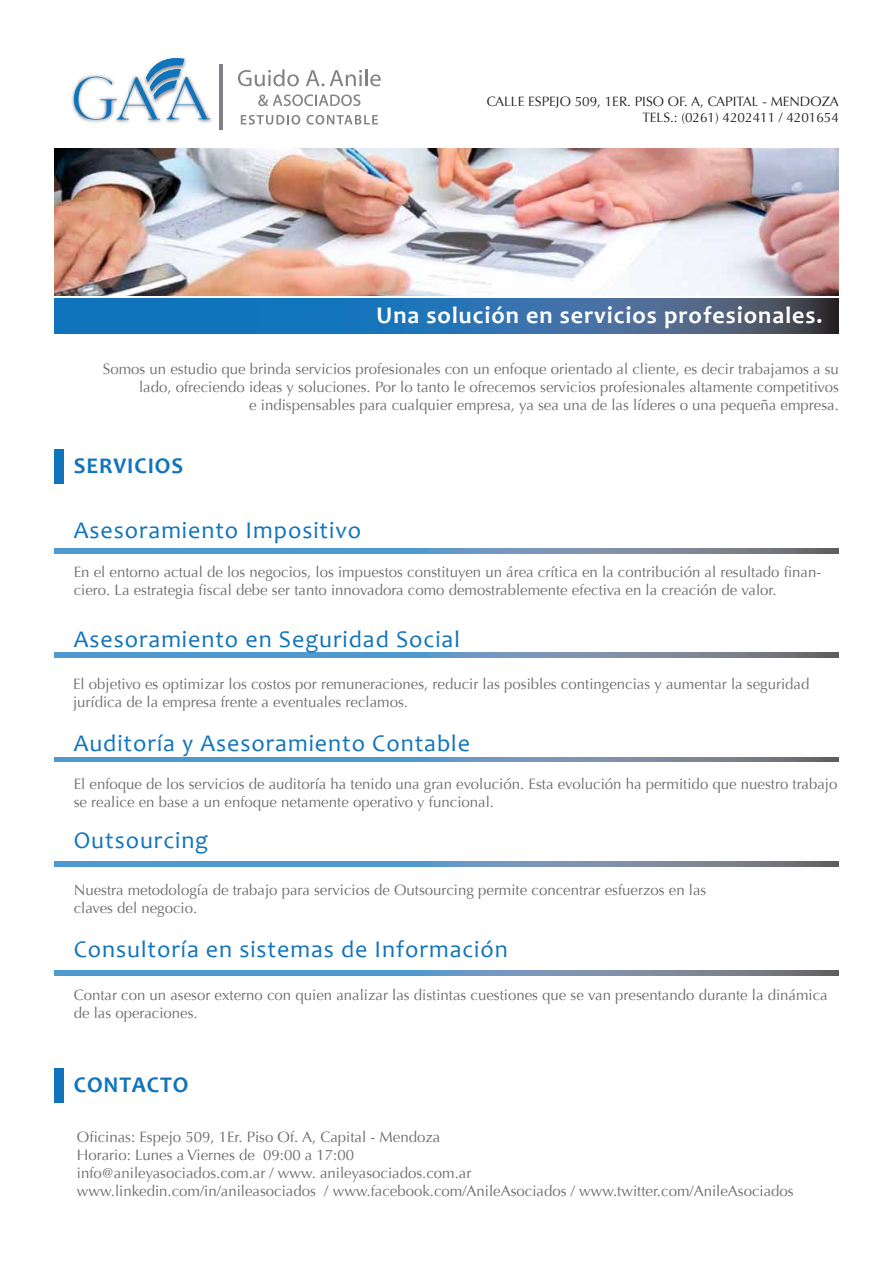
<style>
.page{position:relative;width:893px;height:1263px;background:#fff}
.page>*{position:absolute;margin:0;border:0;box-sizing:border-box;transform-origin:0 0}
.t1{font:24px "Candara";letter-spacing:.04em;color:#1074bc}
.t2{font:700 24px "Candara";letter-spacing:.04em;color:#fff}
.t3{font:700 22.5px "Candara";letter-spacing:.04em;color:#1074bc}
.t4{font:15px/18px "Optima";color:#6c6d70}
.t5{font:13.5px "Optima";color:#231f20}
</style>
<div class="page">
<img style="left:54px;top:86px;width:195px;height:63px">
<img style="left:155px;top:64px;width:68px;height:76px">
<img style="left:219px;top:64px;width:3px;height:66px">
<img style="left:78px;top:120px;width:50px;height:29px">
<img style="left:107px;top:120px;width:21px;height:20px">
<img style="left:128px;top:120px;width:27px;height:29px">
<svg style="left:72px;top:58px;width:138px;height:62px"></svg>
<svg style="left:238px;top:69px;width:61px;height:17px"></svg>
<svg style="left:306px;top:70px;width:18px;height:16px"></svg>
<svg style="left:330px;top:69px;width:51px;height:17px"></svg>
<svg style="left:258px;top:95px;width:102px;height:11px"></svg>
<svg style="left:241px;top:115px;width:59px;height:10px"></svg>
<svg style="left:306px;top:115px;width:72px;height:10px"></svg>
<svg style="left:54px;top:299px;width:785px;height:34px;background:#2b6ca3"></svg>
<div style="left:54px;top:449px;width:10px;height:35px;background:#1074bc"></div>
<div style="left:54px;top:1068px;width:10px;height:35px;background:#1074bc"></div>
<img style="left:54px;top:149px;width:785px;height:147px">
<svg style="left:54px;top:862px;width:785px;height:4px;background:#6490b5"></svg>
<svg style="left:54px;top:971px;width:785px;height:4px;background:#6490b5"></svg>
<svg style="left:54px;top:653px;width:785px;height:4px;background:#6490b5"></svg>
<svg style="left:54px;top:757px;width:785px;height:5px;background:#6490b5"></svg>
<svg style="left:54px;top:549px;width:785px;height:4px;background:#6490b5"></svg>
<p class="t5" style="left:487px;top:94px;width:354px">CALLE ESPEJO 509, 1ER. PISO OF. A, CAPITAL - MENDOZA</p>
<p class="t5" style="left:642px;top:110px;width:198px">TELS.: (0261) 4202411 / 4201654</p>
<p class="t2" style="left:377px;top:300px;width:447px">Una solución en servicios profesionales.</p>
<p class="t4" style="left:103px;top:360px;width:737px;text-align:right">Somos un estudio que brinda servicios profesionales con un enfoque orientado al cliente, es decir trabajamos a su lado, ofreciendo ideas y soluciones. Por lo tanto le ofrecemos servicios profesionales altamente competitivos</p>
<p class="t4" style="left:249px;top:396px;width:591px">e indispensables para cualquier empresa, ya sea una de las líderes o una pequeña empresa.</p>
<p class="t3" style="left:74px;top:451px;width:111px">SERVICIOS</p>
<p class="t1" style="left:74px;top:515px;width:289px">Asesoramiento Impositivo</p>
<p class="t4" style="left:74px;top:563px;width:749px">En el entorno actual de los negocios, los impuestos constituyen un área crítica en la contribución al resultado finan&shy;ciero. La estrategia fiscal debe ser tanto innovadora como demostrablemente efectiva en la creación de valor.</p>
<p class="t1" style="left:74px;top:624px;width:388px">Asesoramiento en Seguridad Social</p>
<p class="t4" style="left:73px;top:675px;width:738px">El objetivo es optimizar los costos por remuneraciones, reducir las posibles contingencias y aumentar la seguridad jurídica de la empresa frente a eventuales reclamos.</p>
<p class="t1" style="left:74px;top:728px;width:398px">Auditoría y Asesoramiento Contable</p>
<p class="t4" style="left:74px;top:775px;width:765px">El enfoque de los servicios de auditoría ha tenido una gran evolución. Esta evolución ha permitido que nuestro trabajo se realice en base a un enfoque netamente operativo y funcional.</p>
<p class="t1" style="left:74px;top:825px;width:136px">Outsourcing</p>
<p class="t4" style="left:74px;top:881px;width:634px">Nuestra metodología de trabajo para servicios de Outsourcing permite concentrar esfuerzos en las claves del negocio.</p>
<p class="t1" style="left:74px;top:934px;width:436px">Consultoría en sistemas de Información</p>
<p class="t4" style="left:74px;top:986px;width:755px">Contar con un asesor externo con quien analizar las distintas cuestiones que se van presentando durante la dinámica de las operaciones.</p>
<p class="t3" style="left:74px;top:1070px;width:116px">CONTACTO</p>
<p class="t4" style="left:77px;top:1128px;width:365px">Oficinas: Espejo 509, 1Er. Piso Of. A, Capital - Mendoza</p>
<p class="t4" style="left:77px;top:1146px;width:279px">Horario: Lunes a Viernes de 09:00 a 17:00</p>
<p class="t4" style="left:77px;top:1164px;width:396px">info@anileyasociados.com.ar / www. anileyasociados.com.ar</p>
<p class="t4" style="left:77px;top:1182px;width:718px">www.linkedin.com/in/anileasociados / www.facebook.com/AnileAsociados / www.twitter.com/AnileAsociados</p>
</div>
